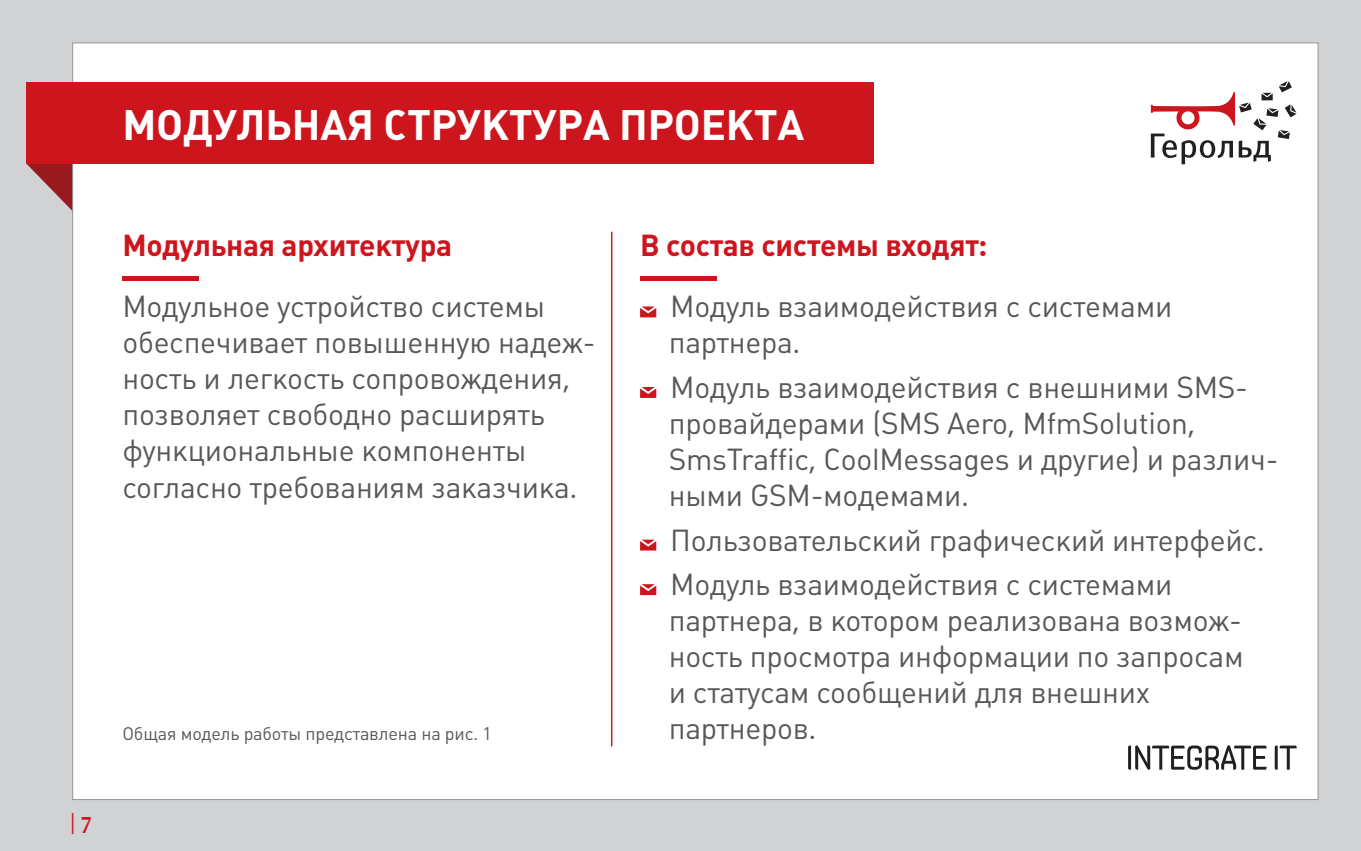
<style>
.page{position:relative;width:1361px;height:851px;background:#fff}
.page>*{position:absolute;margin:0;border:0;box-sizing:border-box;transform-origin:0 0}
.t1{font:42px "Plumb Bold C";letter-spacing:-.005em;color:#fff}
.Paragraph_Style_1{font:30px/36px "Plumb";letter-spacing:-.01em;color:#57585a}
.Paragraph_Style_1-2{font:700 30px "Plumb";letter-spacing:-.01em;color:#cd151d}
.subheading{font:700 30px "Plumb";letter-spacing:-.01em;color:#cd151d}
.t2{font:22.2px "Nat Grotesk Bold C";color:#cd151d}
.Paragraph_Style_1-3{font:18px "Plumb";letter-spacing:-.01em;color:#57585a}
</style>
<div class="page">
<div style="left:0;top:0;width:1361px;height:850px;background:#d1d2d4"></div>
<svg style="left:26px;top:163px;width:46px;height:48px"></svg>
<div style="left:72px;top:43px;width:1246px;height:756px;background:#fff"></div>
<svg style="left:1151px;top:81px;width:145px;height:83px"></svg>
<svg style="left:1128px;top:745px;width:168px;height:24px"></svg>
<svg style="left:640px;top:306px;width:16px;height:11px"></svg>
<svg style="left:640px;top:387px;width:16px;height:11px"></svg>
<svg style="left:640px;top:539px;width:16px;height:11px"></svg>
<svg style="left:640px;top:584px;width:16px;height:11px"></svg>
<div style="left:640px;top:276px;width:76px;height:5px;background:#cd151d"></div>
<div style="left:122px;top:276px;width:77px;height:5px;background:#cd151d"></div>
<hr style="left:611px;top:232px;width:1px;height:514px;background:#cd151d">
<div style="left:26px;top:82px;width:848px;height:81px;background:#cd151d"></div>
<p class="t1" style="left:122px;top:101px;width:683px">МОДУЛЬНАЯ СТРУКТУРА ПРОЕКТА</p>
<p class="subheading" style="left:122px;top:228px;width:331px">Модульная архитектура</p>
<p class="Paragraph_Style_1" style="left:122px;top:289px;width:475px">Модульное устройство системы обеспечивает повышенную надеж&shy;ность и легкость сопровождения, позволяет свободно расширять функциональные компоненты согласно требованиям заказчика.</p>
<p class="t2" style="left:70px;top:811px;width:23px">| 7</p>
<p class="Paragraph_Style_1-3" style="left:122px;top:723px;width:371px">Общая модель работы представлена на рис. 1</p>
<p class="Paragraph_Style_1-2" style="left:640px;top:228px;width:348px">В состав системы входят:</p>
<p class="Paragraph_Style_1" style="left:669px;top:289px;width:505px">Модуль взаимодействия с системами партнера.</p>
<p class="Paragraph_Style_1" style="left:669px;top:369px;width:611px">Модуль взаимодействия с внешними SMS&shy;провайдерами (SMS Aero, MfmSolution, SmsTraffic, CoolMessages и другие) и различ&shy;ными GSM-модемами.</p>
<p class="Paragraph_Style_1" style="left:670px;top:522px;width:596px">Пользовательский графический интерфейс.</p>
<p class="Paragraph_Style_1" style="left:669px;top:566px;width:576px">Модуль взаимодействия с cистемами партнера, в котором реализована возмож&shy;ность просмотра информации по запросам и статусам сообщений для внешних партнеров.</p>
</div>
